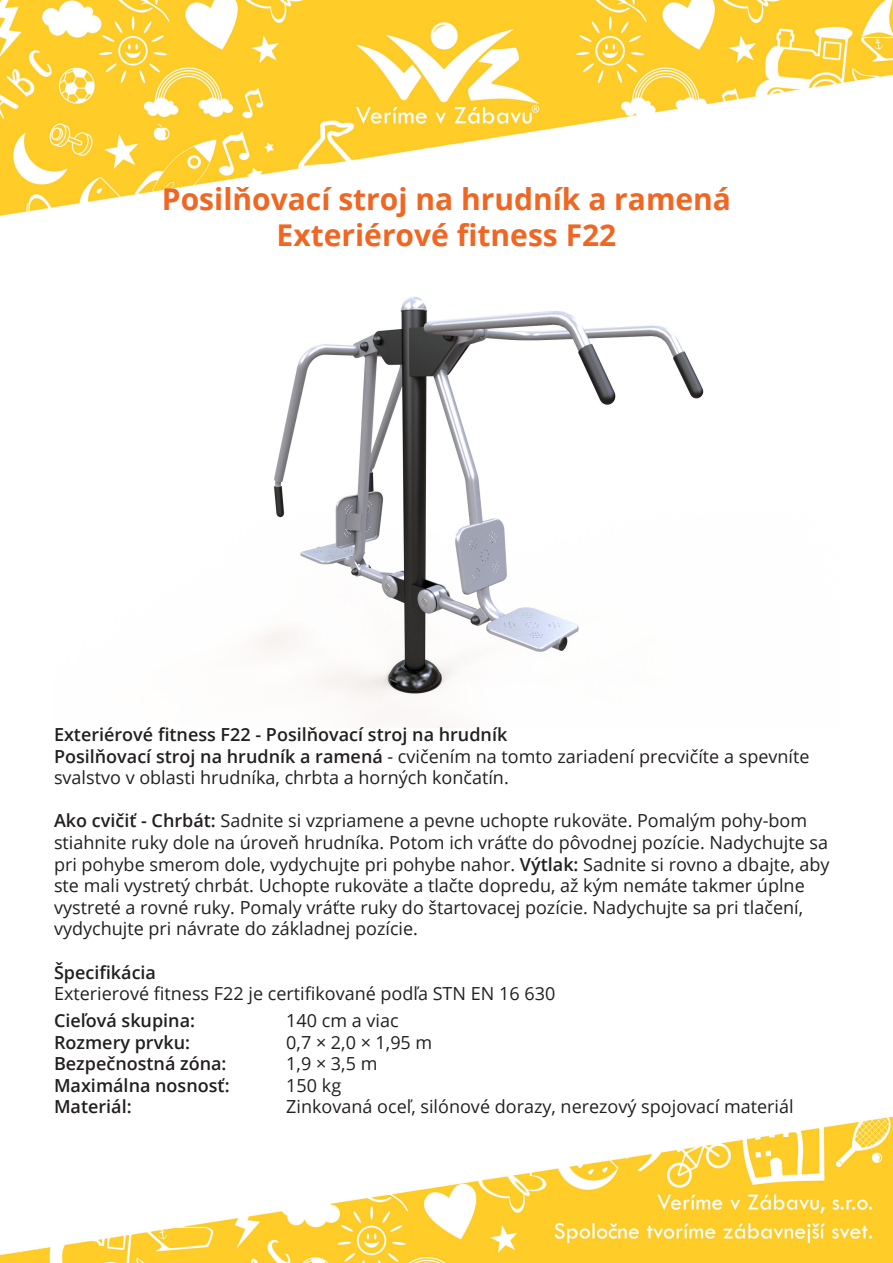
<style>
.page{position:relative;width:893px;height:1263px;background:#fff}
.page>*{position:absolute;margin:0;border:0;box-sizing:border-box;transform-origin:0 0}
.Veľký_Nádpis_-_Oranž{font:700 30px "Open Sans";color:#f06623}
.Text_čierna_12pt{font:18px/21.6px "Open Sans";color:#231f20}
.Malý_nádpis_-_čierna{font:600 18px "Open Sans";color:#231f20}
.s1{font-weight:600}
</style>
<div class="page">
<img style="left:258px;top:296px;width:446px;height:431px">
<img style="left:0;top:1116px;width:893px;height:147px">
<img style="left:0;top:0;width:893px;height:216px">
<p class="Veľký_Nádpis_-_Oranž" style="left:162px;top:178px;width:571px">Posilňovací stroj na hrudník a ramená</p>
<p class="Veľký_Nádpis_-_Oranž" style="left:277px;top:214px;width:341px">Exteriérové fitness F22</p>
<p class="Malý_nádpis_-_čierna" style="left:54px;top:722px;width:455px">Exteriérové fitness F22 - Posilňovací stroj na hrudník</p>
<p class="Text_čierna_12pt" style="left:54px;top:745px;width:757px"><span class="s1">Posilňovací stroj na hrudník a ramená</span> - cvičením na tomto zariadení precvičíte a spevníte svalstvo v oblasti hrudníka, chrbta a horných končatín.</p>
<p class="Text_čierna_12pt" style="left:54px;top:809px;width:777px"><span class="s1">Ako cvičiť - Chrbát:</span> Sadnite si vzpriamene a pevne uchopte rukoväte. Pomalým pohy-bom stiahnite ruky dole na úroveň hrudníka. Potom ich vráťte do pôvodnej pozície. Nadychujte sa pri pohybe smerom dole, vydychujte pri pohybe nahor. <span class="s1">Výtlak:</span> Sadnite si rovno a dbajte, aby ste mali vystretý chrbát. Uchopte rukoväte a tlačte dopredu, až kým nemáte takmer úplne vystreté a rovné ruky. Pomaly vráťte ruky do štartovacej pozície. Nadychujte sa pri tlačení, vydychujte pri návrate do základnej pozície.</p>
<p class="Malý_nádpis_-_čierna" style="left:54px;top:960px;width:104px">Špecifi kácia</p>
<p class="Text_čierna_12pt" style="left:54px;top:982px;width:503px">Exterierové fitness F22 je certifikované podľa STN EN 16 630</p>
<p class="Malý_nádpis_-_čierna" style="left:54px;top:1008px;width:143px">Cieľová skupina:</p>
<p class="Malý_nádpis_-_čierna" style="left:54px;top:1030px;width:138px">Rozmery prvku:</p>
<p class="Malý_nádpis_-_čierna" style="left:54px;top:1051px;width:174px">Bezpečnostná zóna:</p>
<p class="Malý_nádpis_-_čierna" style="left:54px;top:1073px;width:177px">Maximálna nosnosť:</p>
<p class="Malý_nádpis_-_čierna" style="left:54px;top:1094px;width:79px">Materiál:</p>
<p class="Text_čierna_12pt" style="left:286px;top:1009px;width:148px">140 cm a viac<br>0,7 × 2,0 × 1,95 m<br>1,9 × 3,5 m<br>150 kg</p>
<p class="Text_čierna_12pt" style="left:286px;top:1096px;width:509px">Zinkovaná oceľ, silónové dorazy, nerezový spojovací materiál</p>
</div>
